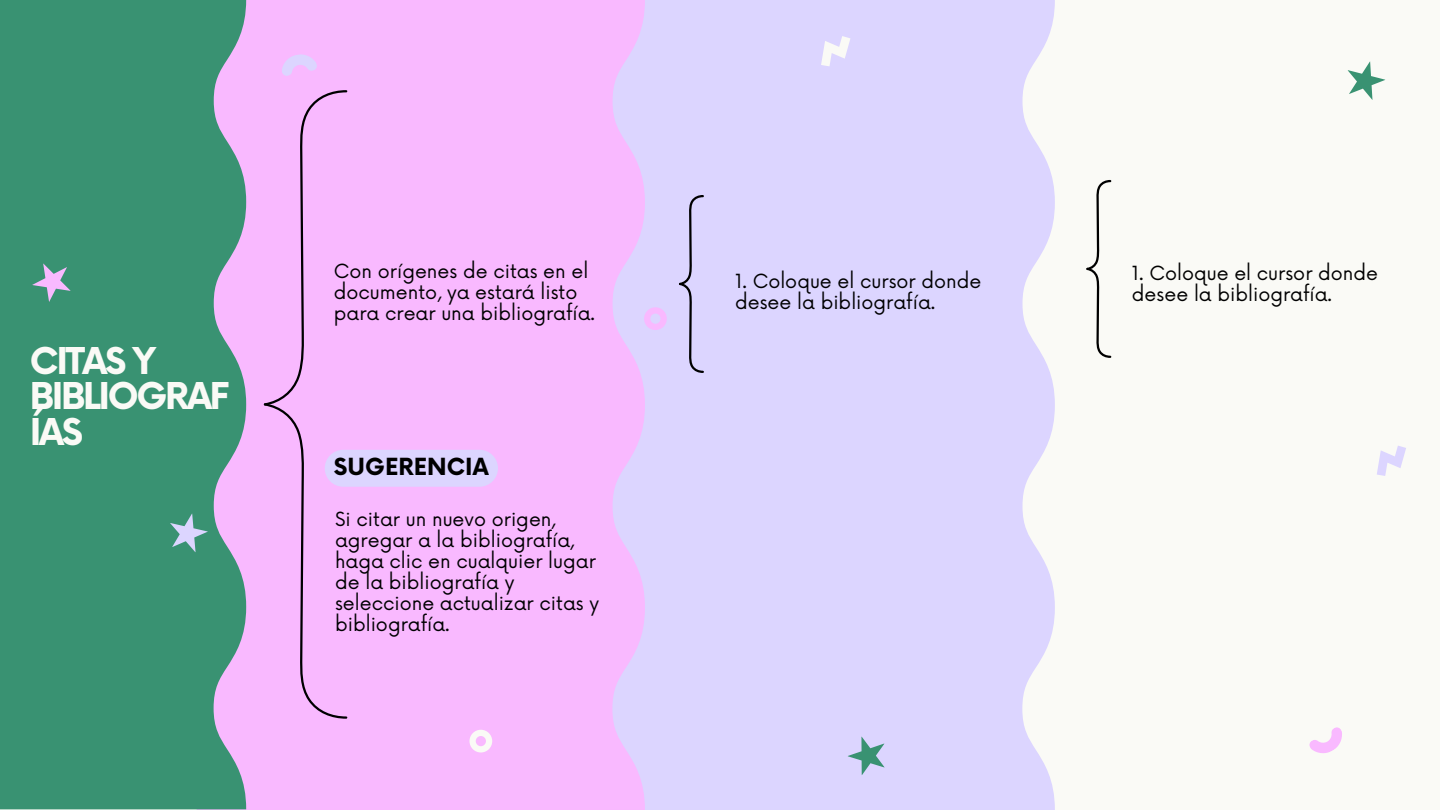
<style>
.page{position:relative;width:1440px;height:810px;background:#fafaf6}
.page>*{position:absolute;margin:0;border:0;box-sizing:border-box;transform-origin:0 0}
.t1{font:700 36px/35.2px "Now";letter-spacing:-.065em;color:#fafaf6}
.t2{font:700 23px "Now";color:#000}
.t3{font:19px/21px "Now";color:#000}
</style>
<div class="page">
<div style="left:645px;top:0;width:410px;height:810px;background:#dcd5ff"></div>
<div style="left:197px;top:0;width:448px;height:810px;background:#f9b9ff"></div>
<div style="left:0;top:0;width:246px;height:809px;background:#399272"></div>
<div style="left:262px;top:89px;width:86px;height:631px;background:#f9b9ff"></div>
<svg style="left:677px;top:194px;width:28px;height:180px;background:#c8c1e7"></svg>
<svg style="left:1086px;top:180px;width:26px;height:178px"></svg>
<svg style="left:27px;top:253px;width:54px;height:54px;background:#589889"></svg>
<svg style="left:165px;top:509px;width:46px;height:45px;background:#5ea192"></svg>
<svg style="left:1347px;top:61px;width:39px;height:39px"></svg>
<svg style="left:469px;top:730px;width:23px;height:23px"></svg>
<svg style="left:279px;top:51px;width:39px;height:26px"></svg>
<svg style="left:1377px;top:446px;width:29px;height:30px"></svg>
<div style="left:325px;top:450px;width:173px;height:37px;background:#dcd5ff;border-radius:18px"></div>
<svg style="left:843px;top:728px;width:53px;height:53px;background:#c0c9e7"></svg>
<svg style="left:821px;top:36px;width:29px;height:30px"></svg>
<svg style="left:644px;top:307px;width:23px;height:23px"></svg>
<svg style="left:1309px;top:727px;width:33px;height:27px"></svg>
<h1 class="t1" style="left:30px;top:346px;width:201px">CITAS Y<br>BIBLIOGRAF<br>ÍAS</h1>
<p class="t3" style="left:334px;top:261px;width:263px">Con orígenes de citas en el documento, ya estará listo para crear una bibliografía.</p>
<p class="t2" style="left:334px;top:455px;width:156px">SUGERENCIA</p>
<p class="t3" style="left:335px;top:509px;width:265px">Si citar un nuevo origen, agregar a la bibliografía, haga clic en cualquier lugar de la bibliografía y seleccione actualizar citas y bibliografía.</p>
<p class="t3" style="left:735px;top:272px;width:248px">1. Coloque el cursor donde desee la bibliografía.</p>
<p class="t3" style="left:1132px;top:264px;width:248px">1. Coloque el cursor donde desee la bibliografía.</p>
</div>
